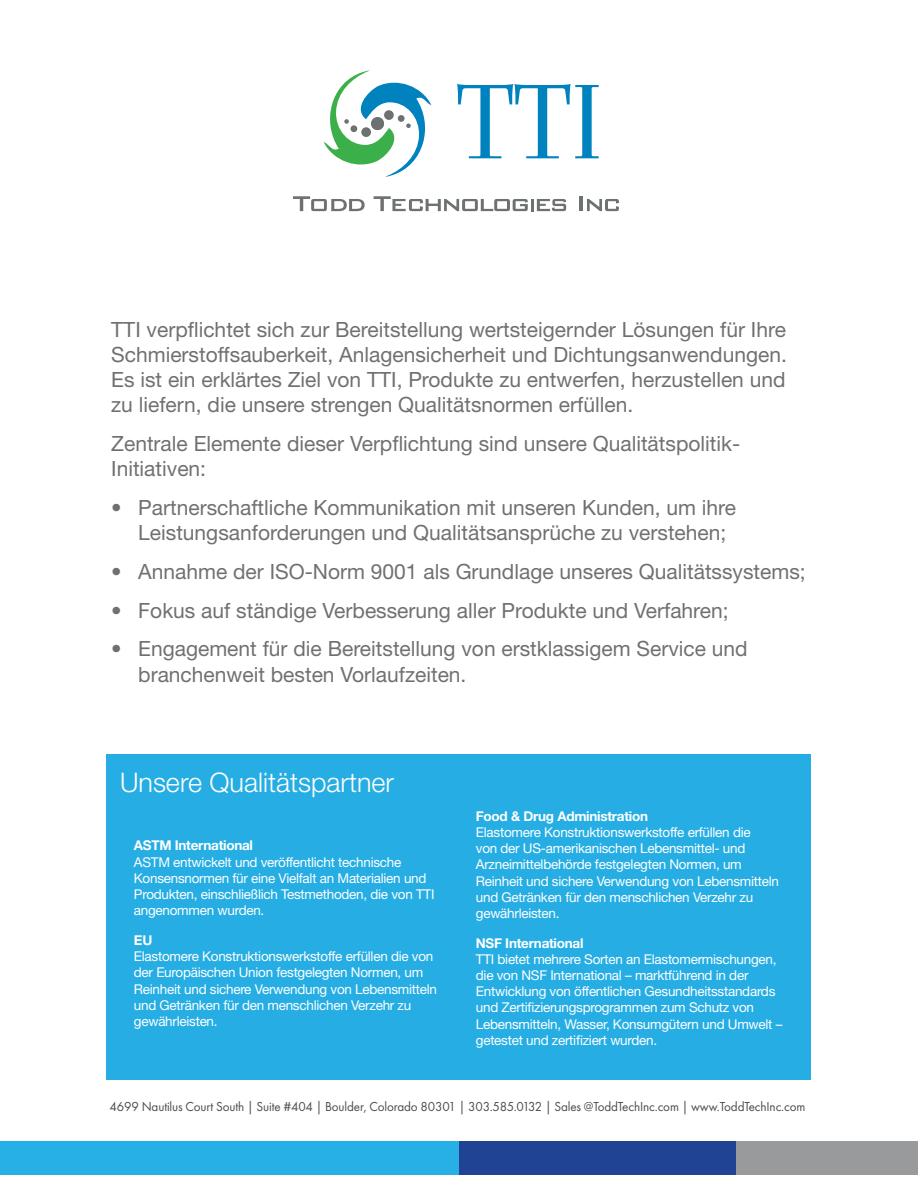
<style>
.page{position:relative;width:918px;height:1188px;background:#fff}
.page>*{position:absolute;margin:0;border:0;box-sizing:border-box;transform-origin:0 0}
.t1{font:300 27px "Helvetica Neue LT Std";color:#fff}
.t2{font:21px/25.2px "Helvetica Neue LT Std";color:#6f7171}
.t3{font:13.5px/16.2px "Helvetica Neue LT Std";letter-spacing:-.02em;color:#fff}
.t4{font:13.5px "Futura PT";letter-spacing:-.01em;color:#4b4c4d}
.t5{font:700 13.5px "Helvetica Neue LT Std";letter-spacing:-.02em;color:#fff}
</style>
<div class="page">
<svg style="left:323px;top:70px;width:109px;height:107px"></svg>
<svg style="left:457px;top:84px;width:142px;height:74px"></svg>
<svg style="left:293px;top:196px;width:72px;height:15px"></svg>
<svg style="left:374px;top:196px;width:192px;height:15px"></svg>
<hr style="left:579px;top:196px;width:4px;height:15px;background:#6d7172">
<svg style="left:587px;top:199px;width:32px;height:12px"></svg>
<div style="left:459px;top:1142px;width:280px;height:33px;background:#214393"></div>
<div style="left:0;top:1141px;width:459px;height:34px;background:#26b0e5"></div>
<div style="left:736px;top:1142px;width:182px;height:33px;background:#989a9c"></div>
<div style="left:107px;top:754px;width:704px;height:326px;background:#26aee4"></div>
<p class="t2" style="left:111px;top:316px;width:677px;text-align:justify">TTI verpflichtet sich zur Bereitstellung wertsteigernder Lösungen für Ihre Schmierstoffsauberkeit, Anlagensicherheit und Dichtungsanwendungen.<br>Es ist ein erklärtes Ziel von TTI, Produkte zu entwerfen, herzustellen und zu liefern, die unsere strengen Qualitätsnormen erfüllen.</p>
<h2 class="t2" style="left:111px;top:431px;width:630px">Zentrale Elemente dieser Verpflichtung sind unsere Qualitätspolitik-<br>Initiativen:</h2>
<h2 class="t2" style="left:138px;top:495px;width:599px;text-indent:-27px">• Partnerschaftliche Kommunikation mit unseren Kunden, um ihre<br>Leistungsanforderungen und Qualitätsansprüche zu verstehen;</h2>
<h2 class="t2" style="left:111px;top:559px;width:696px">• Annahme der ISO-Norm 9001 als Grundlage unseres Qualitätssystems;</h2>
<h2 class="t2" style="left:111px;top:597px;width:619px">• Fokus auf ständige Verbesserung aller Produkte und Verfahren;</h2>
<h2 class="t2" style="left:138px;top:636px;width:611px;text-indent:-27px">• Engagement für die Bereitstellung von erstklassigem Service und branchenweit besten Vorlaufzeiten.</h2>
<h1 class="t1" style="left:120px;top:766px;width:276px">Unsere Qualitätspartner</h1>
<p class="t5" style="left:134px;top:837px;width:121px">ASTM International</p>
<p class="t3" style="left:134px;top:854px;width:302px">ASTM entwickelt und veröffentlicht technische Konsensnormen für eine Vielfalt an Materialien und Produkten, einschließlich Testmethoden, die von TTI angenommen wurden.</p>
<p class="t5" style="left:134px;top:932px;width:20px">EU</p>
<p class="t3" style="left:134px;top:948px;width:305px">Elastomere Konstruktionswerkstoffe erfüllen die von der Europäischen Union festgelegten Normen, um Reinheit und sichere Verwendung von Lebensmitteln und Getränken für den menschlichen Verzehr zu gewährleisten.</p>
<p class="t5" style="left:476px;top:808px;width:174px">Food &amp; Drug Administration</p>
<p class="t3" style="left:476px;top:824px;width:305px">Elastomere Konstruktionswerkstoffe erfüllen die<br>von der US-amerikanischen Lebensmittel- und Arzneimittelbehörde festgelegten Normen, um Reinheit und sichere Verwendung von Lebensmitteln und Getränken für den menschlichen Verzehr zu gewährleisten.</p>
<p class="t5" style="left:476px;top:934px;width:109px">NSF International</p>
<p class="t3" style="left:476px;top:951px;width:308px">TTI bietet mehrere Sorten an Elastomermischungen, die von NSF International – marktführend in der Entwicklung von öffentlichen Gesundheitsstandards und Zertifizierungsprogrammen zum Schutz von Lebensmitteln, Wasser, Konsumgütern und Umwelt – getestet und zertifiziert wurden.</p>
<p class="t4" style="left:110px;top:1099px;width:697px">4699 Nautilus Court South | Suite #404 | Boulder, Colorado 80301 | 303.585.0132 | Sales @ToddTechInc.com | www.ToddTechInc.com</p>
</div>
